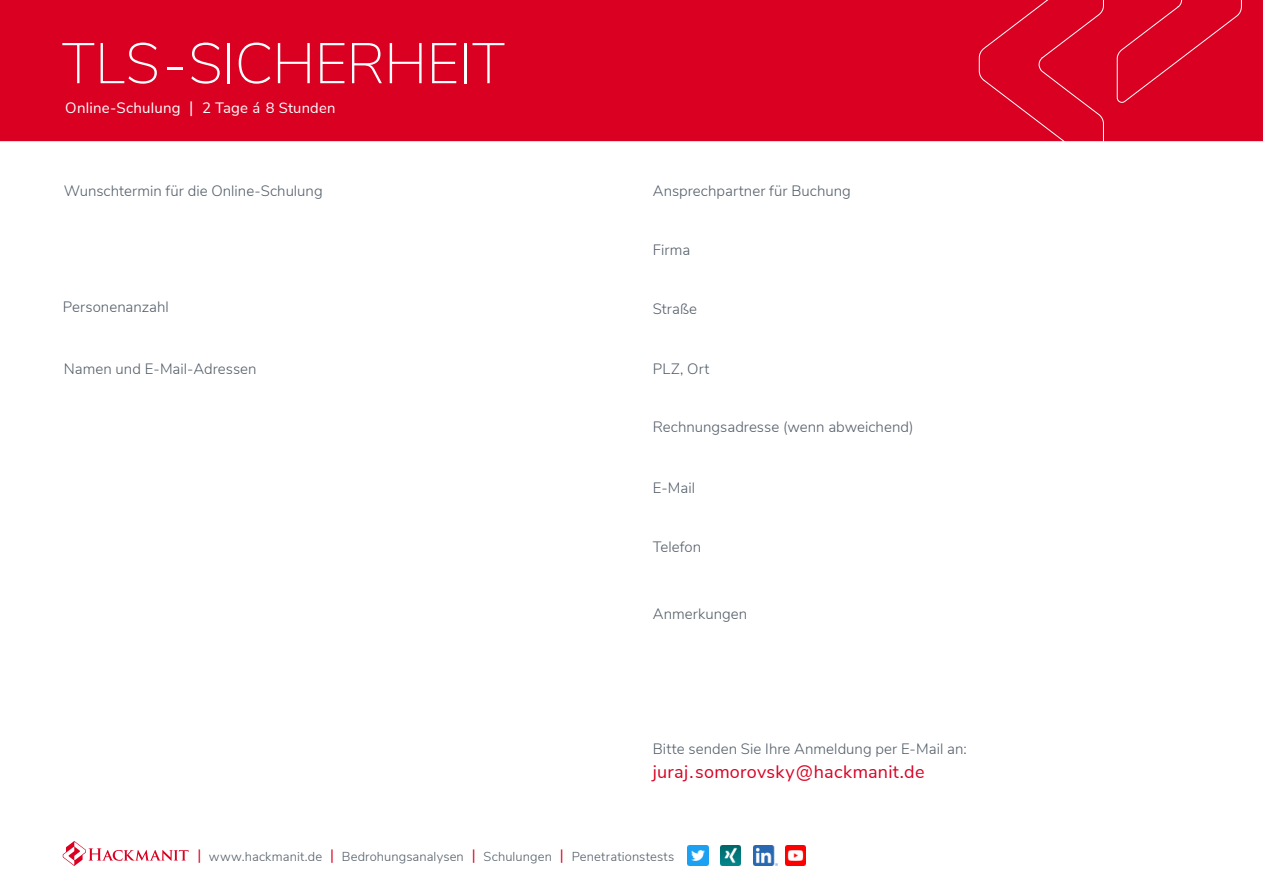
<style>
.page{position:relative;width:1263px;height:893px;background:#fff}
.page>*{position:absolute;margin:0;border:0;box-sizing:border-box;transform-origin:0 0}
.t1{font:200 57px "Nunito Sans";letter-spacing:-.01em;color:#fff}
.t2{font:18px "Nunito Sans";letter-spacing:.015em;color:#d90022}
.t3{font:300 15px "Nunito Sans";color:#535d68}
.t4{font:15px "Nunito Sans";letter-spacing:.015em;color:#fff}
.t5{font:300 12.9px "Nunito Sans";letter-spacing:.01em;color:#535d68}
.s1{font-size:16.5px}
.s2{font-size:14.7px}
.s3{font-weight:400;font-size:15px;color:#d90022}
</style>
<div class="page">
<div style="left:0;top:0;width:1263px;height:141px;background:#d90022"></div>
<div style="left:978px;top:0;width:126px;height:141px;background:#d90022"></div>
<div style="left:1116px;top:0;width:126px;height:103px;background:#d90022"></div>
<img style="left:753px;top:845px;width:24px;height:21px">
<img style="left:688px;top:845px;width:20px;height:21px">
<img style="left:720px;top:845px;width:21px;height:21px">
<img style="left:785px;top:845px;width:21px;height:21px">
<svg style="left:63px;top:841px;width:126px;height:25px"></svg>
<h1 class="t1" style="left:62px;top:22px;width:445px">TLS-SICHERHEIT</h1>
<p class="t4" style="left:65px;top:96px;width:272px">Online-Schulung <span class="s1">|</span> 2 Tage <span class="s2">á 8 Stunden</span></p>
<p class="t3" style="left:64px;top:180px;width:260px">Wunschtermin für die Online-Schulung</p>
<p class="t3" style="left:653px;top:180px;width:200px">Ansprechpartner für Buchung</p>
<p class="t3" style="left:63px;top:296px;width:108px">Personenanzahl</p>
<p class="t3" style="left:64px;top:358px;width:194px">Namen und E-Mail-Adressen</p>
<p class="t3" style="left:653px;top:239px;width:39px">Firma</p>
<p class="t3" style="left:653px;top:298px;width:46px">Straße</p>
<p class="t3" style="left:653px;top:358px;width:58px">PLZ, Ort</p>
<p class="t3" style="left:653px;top:416px;width:262px">Rechnungsadresse (wenn abweichend)</p>
<p class="t3" style="left:653px;top:477px;width:44px">E-Mail</p>
<p class="t3" style="left:653px;top:536px;width:50px">Telefon</p>
<p class="t3" style="left:653px;top:603px;width:96px">Anmerkungen</p>
<p class="t3" style="left:653px;top:738px;width:315px">Bitte senden Sie Ihre Anmeldung per E-Mail an:</p>
<p class="t2" style="left:653px;top:759px;width:273px">juraj.somorovsky@hackmanit.de</p>
<p class="t5" style="left:197px;top:847px;width:478px"><span class="s3">|</span> www.hackmanit.de <span class="s3">|</span> Bedrohungsanalysen <span class="s3">|</span> Schulungen <span class="s3">|</span> Penetrationstests</p>
</div>
